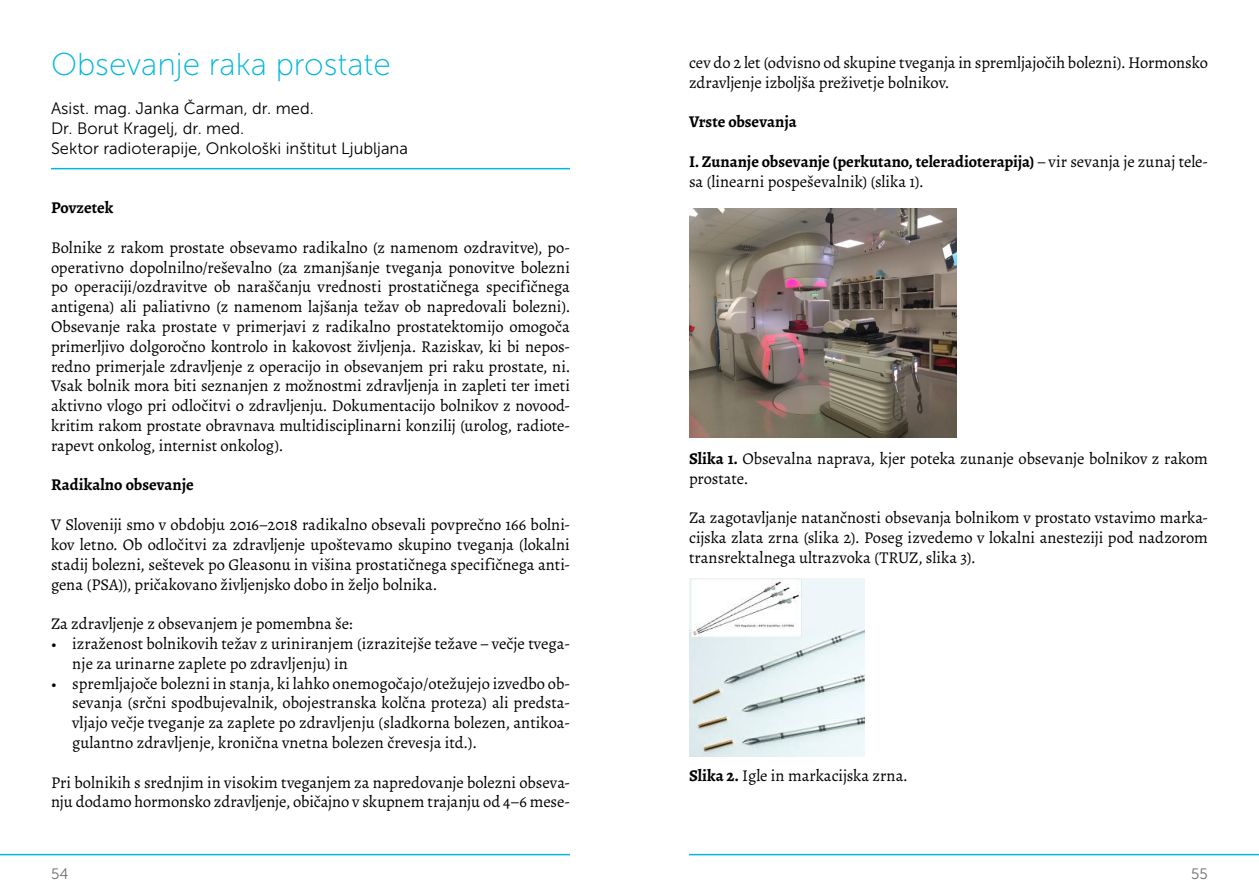
<style>
.page{position:relative;width:1259px;height:893px;background:#fff}
.page>*{position:absolute;margin:0;border:0;box-sizing:border-box;transform-origin:0 0}
.t1{font:31.5px "Museo Sans 100";color:#00b7dc}
.t2{font:16.5px/19.8px "Alegreya";letter-spacing:-.005em;color:#000}
.t3{font:16.5px/19.8px "Museo Sans 300";color:#000}
.t4{font:700 16.5px "Alegreya";color:#000}
.t5{font:15px "Museo Sans 300";color:#6d6e71}
.s1{font-weight:700}
</style>
<div class="page">
<hr style="left:0;top:854px;width:570px;height:1px;background:#00b7dc">
<hr style="left:689px;top:854px;width:570px;height:1px;background:#00b7dc">
<hr style="left:51px;top:168px;width:519px;height:1px;background:#00b7dc">
<img style="left:689px;top:208px;width:267px;height:230px">
<img style="left:689px;top:578px;width:175px;height:178px">
<h1 class="t1" style="left:51px;top:47px;width:341px">Obsevanje raka prostate</h1>
<p class="t3" style="left:51px;top:99px;width:358px">Asist. mag. Janka Čarman, dr. med.<br>Dr. Borut Kragelj, dr. med.<br>Sektor radioterapije, Onkološki inštitut Ljubljana</p>
<p class="t4" style="left:51px;top:197px;width:64px">Povzetek</p>
<p class="t2" style="left:51px;top:238px;width:520px;text-align:justify">Bolnike z rakom prostate obsevamo radikalno (z namenom ozdravitve), po&shy;operativno dopolnilno/reševalno (za zmanjšanje tveganja ponovitve bolezni po operaciji/ozdravitve ob naraščanju vrednosti prostatičnega specifičnega antigena) ali paliativno (z namenom lajšanja težav ob napredovali bolezni).<br>Obsevanje raka prostate v primerjavi z radikalno prostatektomijo omogoča primerljivo dolgoročno kontrolo in kakovost življenja. Raziskav, ki bi nepos&shy;redno primerjale zdravljenje z operacijo in obsevanjem pri raku prostate, ni.<br>Vsak bolnik mora biti seznanjen z možnostmi zdravljenja in zapleti ter imeti aktivno vlogo pri odločitvi o zdravljenju. Dokumentacijo bolnikov z novood&shy;kritim rakom prostate obravnava multidisciplinarni konzilij (urolog, radiote&shy;rapevt onkolog, internist onkolog).</p>
<p class="t4" style="left:51px;top:474px;width:144px">Radikalno obsevanje</p>
<p class="t2" style="left:51px;top:515px;width:520px;text-align:justify">V Sloveniji smo v obdobju 2016–2018 radikalno obsevali povprečno 166 bolni&shy;kov letno. Ob odločitvi za zdravljenje upoštevamo skupino tveganja (lokalni stadij bolezni, seštevek po Gleasonu in višina prostatičnega specifičnega anti&shy;gena (PSA)), pričakovano življenjsko dobo in željo bolnika.</p>
<p class="t2" style="left:51px;top:614px;width:303px">Za zdravljenje z obsevanjem je pomembna še:</p>
<p class="t2" style="left:72px;top:634px;width:499px;text-indent:-21px">• izraženost bolnikovih težav z uriniranjem (izrazitejše težave – večje tvega&shy;nje za urinarne zaplete po zdravljenju) in</p>
<p class="t2" style="left:72px;top:673px;width:499px;text-align:justify;text-indent:-21px">• spremljajoče bolezni in stanja, ki lahko onemogočajo/otežujejo izvedbo ob&shy;sevanja (srčni spodbujevalnik, obojestranska kolčna proteza) ali predsta&shy;vljajo večje tveganje za zaplete po zdravljenju (sladkorna bolezen, antikoa&shy;gulantno zdravljenje, kronična vnetna bolezen črevesja itd.).</p>
<p class="t2" style="left:51px;top:772px;width:520px">Pri bolnikih s srednjim in visokim tveganjem za napredovanje bolezni obseva&shy;nju dodamo hormonsko zdravljenje, običajno v skupnem trajanju od 4–6 mese-</p>
<p class="t2" style="left:689px;top:53px;width:520px">cev do 2 let (odvisno od skupine tveganja in spremljajočih bolezni). Hormonsko zdravljenje izboljša preživetje bolnikov.</p>
<p class="t4" style="left:689px;top:111px;width:109px">Vrste obsevanja</p>
<p class="t2" style="left:689px;top:152px;width:520px"><span class="s1">I. Zunanje obsevanje (perkutano, teleradioterapija)</span> – vir sevanja je zunaj tele&shy;sa (linearni pospeševalnik) (slika 1).</p>
<p class="t2" style="left:689px;top:449px;width:520px"><span class="s1">Slika 1.</span> Obsevalna naprava, kjer poteka zunanje obsevanje bolnikov z rakom prostate.</p>
<p class="t2" style="left:689px;top:508px;width:520px;text-align:justify">Za zagotavljanje natančnosti obsevanja bolnikom v prostato vstavimo marka&shy;cijska zlata zrna (slika 2). Poseg izvedemo v lokalni anesteziji pod nadzorom transrektalnega ultrazvoka (TRUZ, slika 3).</p>
<p class="t2" style="left:689px;top:765px;width:220px"><span class="s1">Slika 2.</span> Igle in markacijska zrna.</p>
<p class="t5" style="left:51px;top:865px;width:19px">54</p>
<p class="t5" style="left:1191px;top:865px;width:18px">55</p>
</div>
